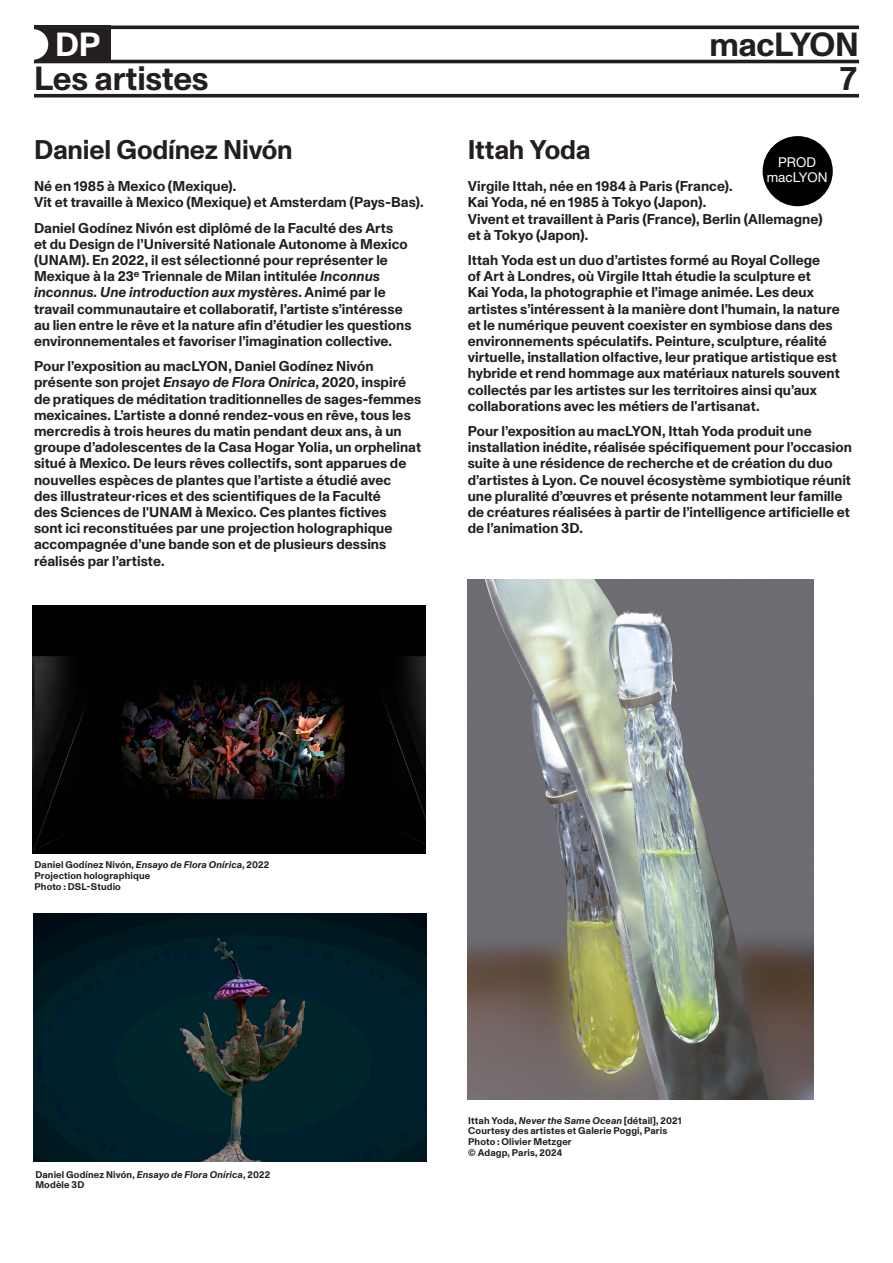
<style>
.page{position:relative;width:893px;height:1263px;background:#fff}
.page>*{position:absolute;margin:0;border:0;box-sizing:border-box;transform-origin:0 0}
.t1{font:700 33.45px "Monument Grotesk";letter-spacing:-.01em;color:#231f20}
.t2{font:700 33.45px "Monument Grotesk";color:#fff}
.TEXTE_FER_GAUCHE{font:700 27px "Monument Grotesk";letter-spacing:-.01em;color:#231f20}
.TEXTE_FER_GAUCHE-2{font:700 14.25px/16.2px "Monument Grotesk";color:#231f20}
.t3{font:13.5px "Helvetica Neue LT Std";color:#fff}
.t4{font:700 9.75px "Monument Grotesk";letter-spacing:.015em;color:#231f20}
.s1{font-style:italic}
</style>
<div class="page">
<div style="left:34px;top:26px;width:77px;height:37px;background:#231f20"></div>
<hr style="left:34px;top:26px;width:825px;height:3px;background:#231f20">
<hr style="left:34px;top:60px;width:825px;height:3px;background:#231f20">
<svg style="left:34px;top:94px;width:825px;height:4px;background:#3d393a"></svg>
<svg style="left:34px;top:29px;width:14px;height:31px"></svg>
<img style="left:467px;top:579px;width:347px;height:521px">
<div style="left:763px;top:136px;width:70px;height:70px;background:#000;border-radius:50%"></div>
<img style="left:33px;top:606px;width:392px;height:247px">
<img style="left:34px;top:913px;width:392px;height:248px">
<p class="t2" style="left:55px;top:20px;width:47px">DP</p>
<p class="t1" style="left:709px;top:20px;width:151px">macLYON</p>
<p class="t1" style="left:34px;top:54px;width:176px">Les artistes</p>
<p class="t1" style="left:838px;top:54px;width:22px">7</p>
<p class="TEXTE_FER_GAUCHE" style="left:34px;top:130px;width:260px">Daniel Godínez Nivón</p>
<p class="TEXTE_FER_GAUCHE-2" style="left:34px;top:177px;width:391px">Né en 1985 à Mexico (Mexique).<br>Vit et travaille à Mexico (Mexique) et Amsterdam (Pays-Bas).</p>
<p class="TEXTE_FER_GAUCHE-2" style="left:34px;top:219px;width:379px">Daniel Godínez Nivón est diplômé de la Faculté des Arts<br>et du Design de l’Université Nationale Autonome à Mexico (UNAM). En 2022, il est sélectionné pour représenter le Mexique à la 23<sup>e</sup> Triennale de Milan intitulée <span class="s1">Inconnus inconnus. Une introduction aux mystères</span>. Animé par le travail communautaire et collaboratif, l’artiste s’intéresse au lien entre le rêve et la nature afin d’étudier les questions environnementales et favoriser l’imagination collective.</p>
<p class="TEXTE_FER_GAUCHE-2" style="left:34px;top:357px;width:341px">Pour l’exposition au macLYON, Daniel Godínez Nivón</p>
<p class="TEXTE_FER_GAUCHE-2" style="left:34px;top:374px;width:389px">présente son projet <span class="s1">Ensayo de Flora Onirica</span>, 2020, inspiré de pratiques de méditation traditionnelles de sages-femmes mexicaines. L’artiste a donné rendez-vous en rêve, tous les mercredis à trois heures du matin pendant deux ans, à un groupe d’adolescentes de la Casa Hogar Yolia, un orphelinat situé à Mexico. De leurs rêves collectifs, sont apparues de nouvelles espèces de plantes que l’artiste a étudié avec<br>des illustrateur·rices et des scientifiques de la Faculté<br>des Sciences de l'UNAM à Mexico. Ces plantes fictives<br>sont ici reconstituées par une projection holographique accompagnée d’une bande son et de plusieurs dessins réalisés par l’artiste.</p>
<p class="TEXTE_FER_GAUCHE" style="left:468px;top:130px;width:124px">Ittah Yoda</p>
<p class="TEXTE_FER_GAUCHE-2" style="left:468px;top:177px;width:267px">Virgile Ittah, née en 1984 à Paris (France).</p>
<p class="TEXTE_FER_GAUCHE-2" style="left:468px;top:194px;width:240px">Kai Yoda, né en 1985 à Tokyo (Japon).</p>
<p class="TEXTE_FER_GAUCHE-2" style="left:468px;top:210px;width:356px">Vivent et travaillent à Paris (France), Berlin (Allemagne)</p>
<p class="TEXTE_FER_GAUCHE-2" style="left:468px;top:226px;width:122px">et à Tokyo (Japon).</p>
<p class="TEXTE_FER_GAUCHE-2" style="left:468px;top:251px;width:374px">Ittah Yoda est un duo d’artistes formé au Royal College<br>of Art à Londres, où Virgile Ittah étudie la sculpture et<br>Kai Yoda, la photographie et l’image animée. Les deux artistes s’intéressent à la manière dont l’humain, la nature et le numérique peuvent coexister en symbiose dans des environnements spéculatifs. Peinture, sculpture, réalité virtuelle, installation olfactive, leur pratique artistique est hybride et rend hommage aux matériaux naturels souvent collectés par les artistes sur les territoires ainsi qu’aux collaborations avec les métiers de l'artisanat.</p>
<p class="TEXTE_FER_GAUCHE-2" style="left:468px;top:422px;width:386px">Pour l’exposition au macLYON, Ittah Yoda produit une installation inédite, réalisée spécifiquement pour l’occasion suite à une résidence de recherche et de création du duo d’artistes à Lyon. Ce nouvel écosystème symbiotique réunit une pluralité d’œuvres et présente notamment leur famille de créatures réalisées à partir de l’intelligence artificielle et de l’animation 3D.</p>
<p class="t3" style="left:778px;top:154px;width:39px">PROD</p>
<p class="t3" style="left:767px;top:169px;width:62px">macLYON</p>
<p class="t4" style="left:35px;top:857px;width:236px">Daniel Godínez Nivón, <span class="s1">Ensayo de Flora Onírica</span>, 2022</p>
<p class="t4" style="left:35px;top:868px;width:117px">Projection holographique</p>
<p class="t4" style="left:35px;top:879px;width:88px">Photo : DSL-Studio</p>
<p class="t4" style="left:35px;top:1167px;width:236px">Daniel Godínez Nivón, <span class="s1">Ensayo de Flora Onírica</span>, 2022</p>
<p class="t4" style="left:35px;top:1178px;width:51px">Modèle 3D</p>
<p class="t4" style="left:468px;top:1113px;width:215px">Ittah Yoda, <span class="s1">Never the Same Ocean</span> [détail], 2021</p>
<p class="t4" style="left:468px;top:1124px;width:201px">Courtesy des artistes et Galerie Poggi, Paris</p>
<p class="t4" style="left:468px;top:1135px;width:105px">Photo : Olivier Metzger</p>
<p class="t4" style="left:468px;top:1145px;width:96px">© Adagp, Paris, 2024</p>
</div>
